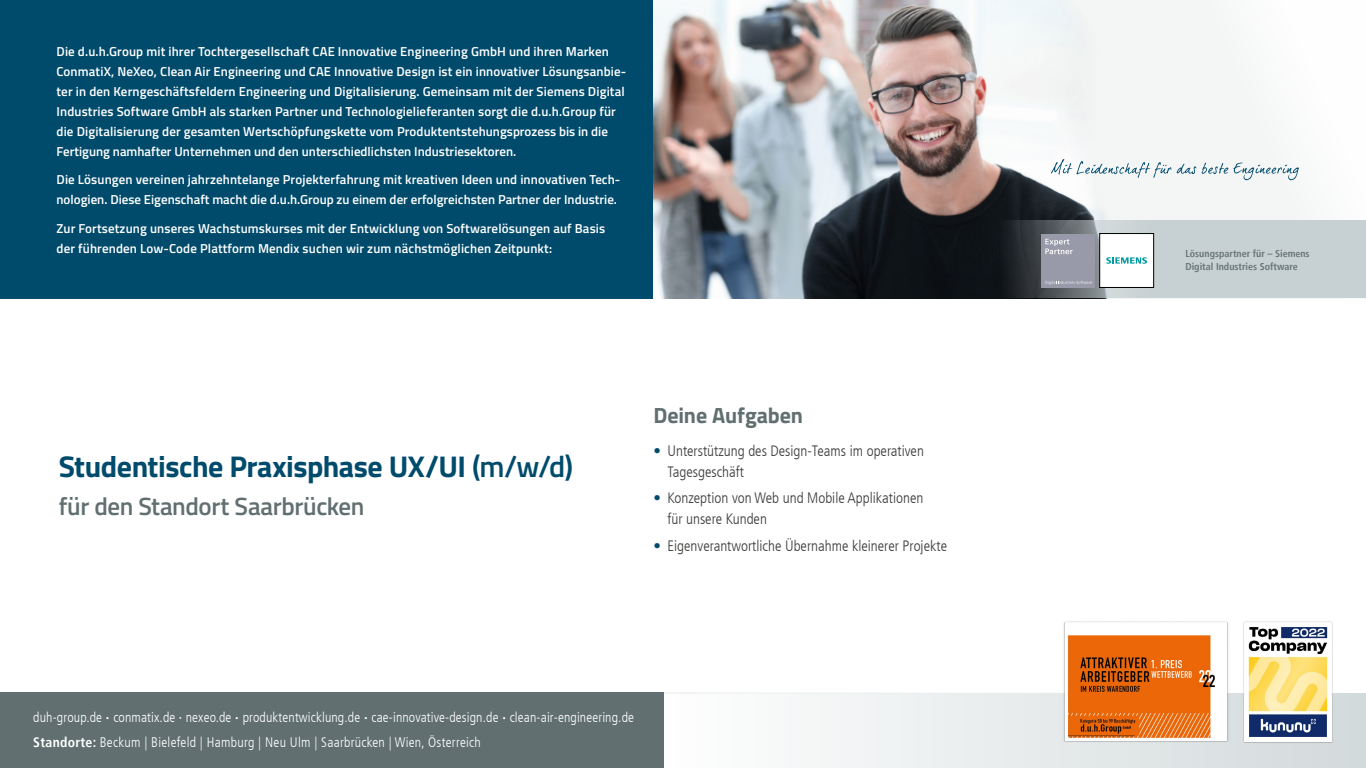
<style>
.page{position:relative;width:1366px;height:768px;background:#fff}
.page>*{position:absolute;margin:0;border:0;box-sizing:border-box;transform-origin:0 0}
.t1{font:700 30px "Titillium Web";letter-spacing:-.015em;color:#004b6c}
.t2{font:600 25px "Titillium Web";letter-spacing:-.015em;color:#616f70}
.t3{font:700 22px "Titillium Web";letter-spacing:-.005em;color:#616f70}
.t4{font:300 condensed 15px/21px "Frutiger";color:#3c3c3b}
.t5{font:300 condensed 13.8px/24.8px "Frutiger";letter-spacing:.01em;color:#fff}
.t6{font:600 13px/20px "Titillium Web";letter-spacing:.01em;color:#fff}
.t7{font:700 condensed 10px/13px "Frutiger";color:#687777}
.s1{font-weight:600}
.s2{color:#004b6c}
.s3{font-weight:900}
.s4{font-weight:400}
.s5{font-weight:700}
</style>
<div class="page">
<div style="left:0;top:0;width:663px;height:299px;background:#004b6c"></div>
<svg style="left:631px;top:692px;width:735px;height:76px"></svg>
<div style="left:0;top:693px;width:663px;height:75px;background:#616f70"></div>
<img style="left:1243px;top:621px;width:91px;height:122px">
<img style="left:1062px;top:621px;width:169px;height:125px">
<img style="left:653px;top:0;width:682px;height:299px">
<svg style="left:978px;top:220px;width:388px;height:78px;fill:#c7d0d2"></svg>
<div style="left:1100px;top:234px;width:54px;height:53px;background:#fff"></div>
<div style="left:1100px;top:233px;width:54px;height:55px;border:1px solid #000"></div>
<svg style="left:1106px;top:257px;width:41px;height:7px"></svg>
<div style="left:1041px;top:234px;width:54px;height:53px;background:#999aa9"></div>
<svg style="left:1045px;top:239px;width:28px;height:15px"></svg>
<svg style="left:1045px;top:281px;width:47px;height:4px"></svg>
<svg style="left:1051px;top:159px;width:248px;height:21px"></svg>
<p class="t6" style="left:57px;top:40px;width:571px">Die d.u.h.Group mit ihrer Tochtergesellschaft CAE Innovative Engineering GmbH und ihren Marken ConmatiX, NeXeo, Clean Air Engineering und CAE Innovative Design ist ein innovativer Lösungsanbie&shy;ter in den Kerngeschäftsfeldern Engineering und Digitalisierung. Gemeinsam mit der Siemens Digital Industries Software GmbH als starken Partner und Technologielieferanten sorgt die d.u.h.Group für die Digitalisierung der gesamten Wertschöpfungskette vom Produktentstehungsprozess bis in die Fertigung namhafter Unternehmen und den unterschiedlichsten Industriesektoren.</p>
<p class="t6" style="left:57px;top:169px;width:565px">Die Lösungen vereinen jahrzehntelange Projekterfahrung mit kreativen Ideen und innovativen Tech&shy;nologien. Diese Eigenschaft macht die d.u.h.Group zu einem der erfolgreichsten Partner der Industrie.</p>
<p class="t6" style="left:57px;top:217px;width:550px">Zur Fortsetzung unseres Wachstumskurses mit der Entwicklung von Softwarelösungen auf Basis der führenden Low-Code Plattform Mendix suchen wir zum nächstmöglichen Zeitpunkt:</p>
<h1 class="t1" style="left:59px;top:444px;width:516px">Studentische Praxisphase UX/UI <span class="s1">(m/w/d)</span></h1>
<h2 class="t2" style="left:59px;top:488px;width:307px">für den Standort Saarbrücken</h2>
<h3 class="t3" style="left:653px;top:399px;width:151px">Deine Aufgaben</h3>
<p class="t4" style="left:668px;top:440px;width:258px;text-indent:-14px"><span class="s2">•</span> Unterstützung des Design-Teams im operativen<br>Tagesgeschäft</p>
<p class="t4" style="left:668px;top:488px;width:257px;text-indent:-14px"><span class="s2">•</span> Konzeption von Web und Mobile Applikationen für unsere Kunden</p>
<p class="t4" style="left:653px;top:536px;width:295px"><span class="s2">•</span> Eigenverantwortliche Übernahme kleinerer Projekte</p>
<p class="t5" style="left:33px;top:705px;width:602px">duh-group.de <span class="s3">·</span> conmatix.de <span class="s4">·</span> nexeo.de <span class="s3">·</span> produktentwicklung.de <span class="s3">·</span> cae-innovative-design.de <span class="s3">·</span> clean-air-engineering.de<br><span class="s5">Standorte:</span> Beckum | Bielefeld | Hamburg | Neu Ulm | Saarbrücken | Wien, Österreich</p>
<p class="t7" style="left:1185px;top:247px;width:126px">Lösungspartner für – Siemens<br>Digital Industries Software</p>
</div>
